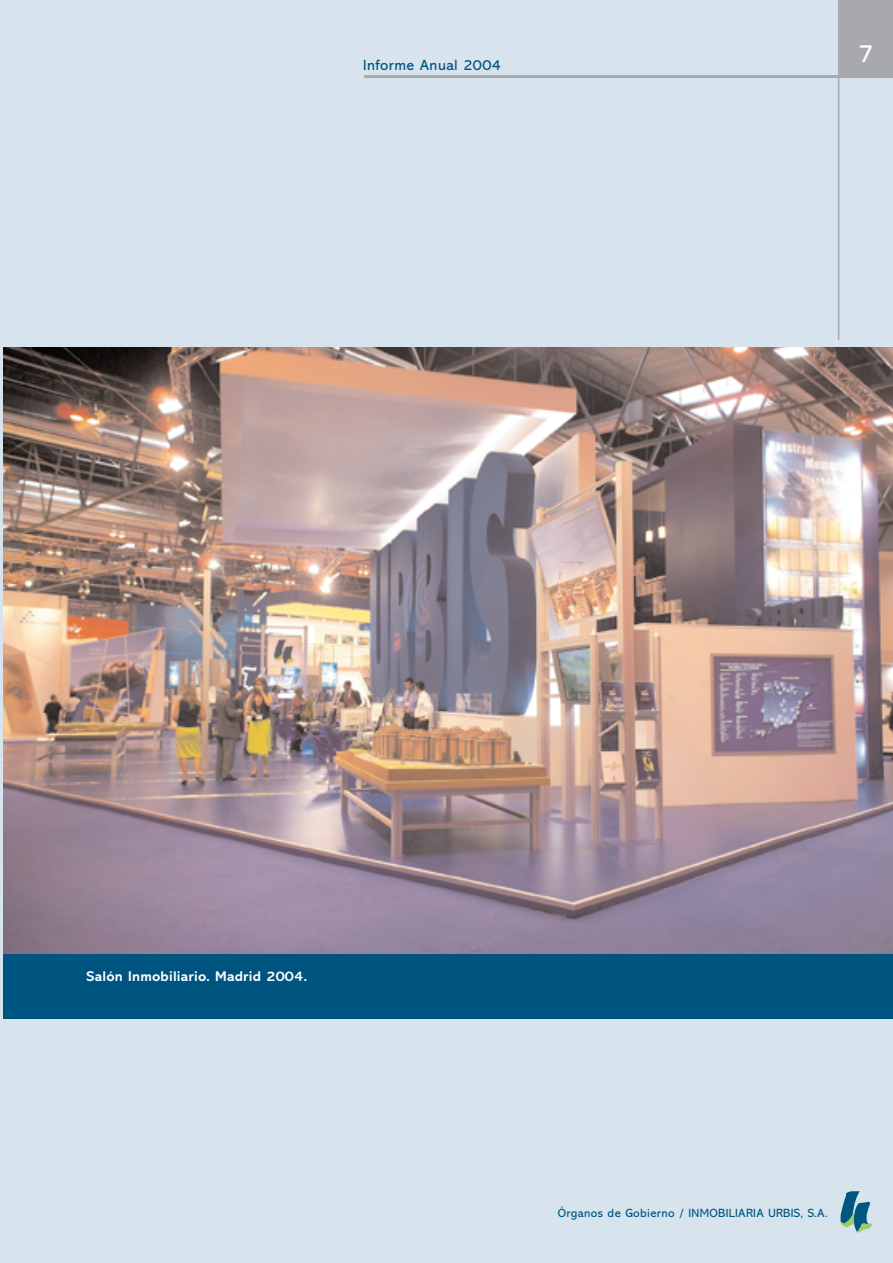
<style>
.page{position:relative;width:893px;height:1263px;background:#d7e4ee}
.page>*{position:absolute;margin:0;border:0;box-sizing:border-box;transform-origin:0 0}
.t1{font:25.5px "Abadi";color:#fff}
.t2{font:15px "Abadi";letter-spacing:.025em;color:#005480}
.t3{font:700 14.25px "Abadi";letter-spacing:.015em;color:#fff}
.t4{font:12px "Abadi";letter-spacing:.025em;color:#005480}
</style>
<div class="page">
<div style="left:839px;top:0;width:54px;height:76px;background:#a8a9ad"></div>
<hr style="left:364px;top:75px;width:529px;height:3px;background:#a8a9ad">
<hr style="left:838px;top:0;width:1px;height:340px;background:#a8a9ad">
<svg style="left:840px;top:1191px;width:32px;height:41px"></svg>
<div style="left:3px;top:348px;width:890px;height:671px;background:#005480"></div>
<img style="left:3px;top:348px;width:890px;height:605px">
<p class="t2" style="left:363px;top:60px;width:139px">Informe Anual 2004</p>
<h1 class="t1" style="left:858px;top:44px;width:17px">7</h1>
<p class="t3" style="left:87px;top:971px;width:222px">Salón Inmobiliario. Madrid 2004.</p>
<p class="t4" style="left:558px;top:1209px;width:271px">Órganos de Gobierno / INMOBILIARIA URBIS, S.A.</p>
</div>
